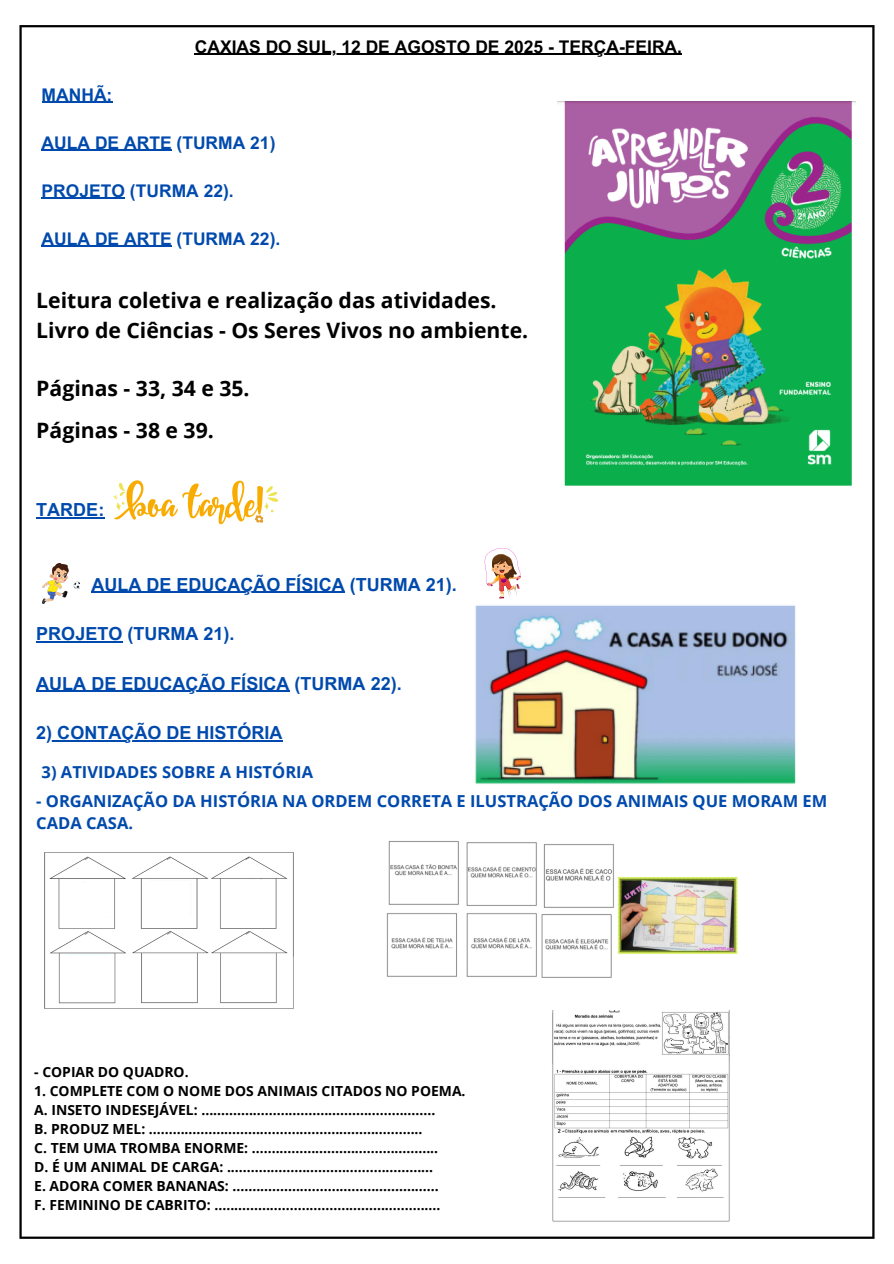
<style>
.page{position:relative;width:894px;height:1264px;background:#fff}
.page>*{position:absolute;margin:0;border:0;box-sizing:border-box;transform-origin:0 0}
.t1{font:700 21.15px/29.2px "Open Sans";color:#000}
.t2{font:700 18px "Arial MT Pro";color:#004aad}
.t3{font:700 17.4px "Arial MT Pro";color:#004aad}
.t4{font:700 17.4px "Arial MT Pro";color:#000}
.t5{font:700 16.5px/22.5px "Open Sans";color:#004aad}
.t6{font:700 13.95px/18.9px "Open Sans";color:#000}
</style>
<div class="page">
<hr style="left:36px;top:517px;width:68px;height:1px;background:#004aad">
<hr style="left:91px;top:592px;width:253px;height:1px;background:#004aad">
<hr style="left:36px;top:641px;width:86px;height:1px;background:#004aad">
<hr style="left:36px;top:691px;width:253px;height:1px;background:#004aad">
<hr style="left:46px;top:740px;width:236px;height:1px;background:#004aad">
<hr style="left:19px;top:27px;width:3px;height:1209px;background:#000">
<hr style="left:872px;top:27px;width:2px;height:1209px;background:#000">
<hr style="left:19px;top:25px;width:855px;height:2px;background:#000">
<hr style="left:19px;top:1236px;width:855px;height:2px;background:#000">
<svg style="left:484px;top:548px;width:37px;height:51px"></svg>
<img style="left:42px;top:563px;width:38px;height:40px">
<svg style="left:113px;top:480px;width:165px;height:44px"></svg>
<img style="left:557px;top:102px;width:298px;height:384px">
<img style="left:475px;top:605px;width:321px;height:179px">
<img style="left:44px;top:852px;width:250px;height:157px">
<img style="left:386px;top:841px;width:352px;height:137px">
<img style="left:552px;top:1010px;width:178px;height:212px">
<hr style="left:195px;top:54px;width:487px;height:1px;background:#000">
<hr style="left:42px;top:102px;width:70px;height:1px;background:#004aad">
<hr style="left:42px;top:150px;width:130px;height:1px;background:#004aad">
<hr style="left:42px;top:198px;width:83px;height:1px;background:#004aad">
<hr style="left:42px;top:246px;width:130px;height:1px;background:#004aad">
<p class="t4" style="left:195px;top:40px;width:488px">CAXIAS DO SUL, 12 DE AGOSTO DE 2025 - TERÇA-FEIRA.</p>
<p class="t3" style="left:42px;top:88px;width:72px">MANHÃ:</p>
<p class="t3" style="left:42px;top:136px;width:235px">AULA DE ARTE (TURMA 21)</p>
<p class="t3" style="left:42px;top:184px;width:193px">PROJETO (TURMA 22).</p>
<p class="t3" style="left:42px;top:232px;width:240px">AULA DE ARTE (TURMA 22).</p>
<h1 class="t1" style="left:36px;top:285px;width:493px">Leitura coletiva e realização das atividades.<br>Livro de Ciências - Os Seres Vivos no ambiente.</h1>
<h1 class="t1" style="left:36px;top:367px;width:215px;line-height:41.2px">Páginas - 33, 34 e 35.<br>Páginas - 38 e 39.</h1>
<p class="t2" style="left:36px;top:503px;width:70px">TARDE:</p>
<p class="t2" style="left:91px;top:577px;width:367px">AULA DE EDUCAÇÃO FÍSICA (TURMA 21).</p>
<p class="t2" style="left:36px;top:627px;width:200px">PROJETO (TURMA 21).</p>
<p class="t2" style="left:36px;top:676px;width:367px">AULA DE EDUCAÇÃO FÍSICA (TURMA 22).</p>
<p class="t2" style="left:36px;top:726px;width:248px">2) CONTAÇÃO DE HISTÓRIA</p>
<p class="t5" style="left:42px;top:759px;width:273px">3) ATIVIDADES SOBRE A HISTÓRIA</p>
<p class="t5" style="left:36px;top:789px;width:792px">- ORGANIZAÇÃO DA HISTÓRIA NA ORDEM CORRETA E ILUSTRAÇÃO DOS ANIMAIS QUE MORAM EM<br>CADA CASA.</p>
<p class="t6" style="left:34px;top:1062px;width:156px">- COPIAR DO QUADRO.</p>
<p class="t6" style="left:34px;top:1081px;width:432px">1. COMPLETE COM O NOME DOS ANIMAIS CITADOS NO POEMA.<br>A. INSETO INDESEJÁVEL: ...........................................................<br>B. PRODUZ MEL: .....................................................................<br>C. TEM UMA TROMBA ENORME: ...............................................<br>D. É UM ANIMAL DE CARGA: ....................................................<br>E. ADORA COMER BANANAS: ....................................................<br>F. FEMININO DE CABRITO: .........................................................</p>
</div>
